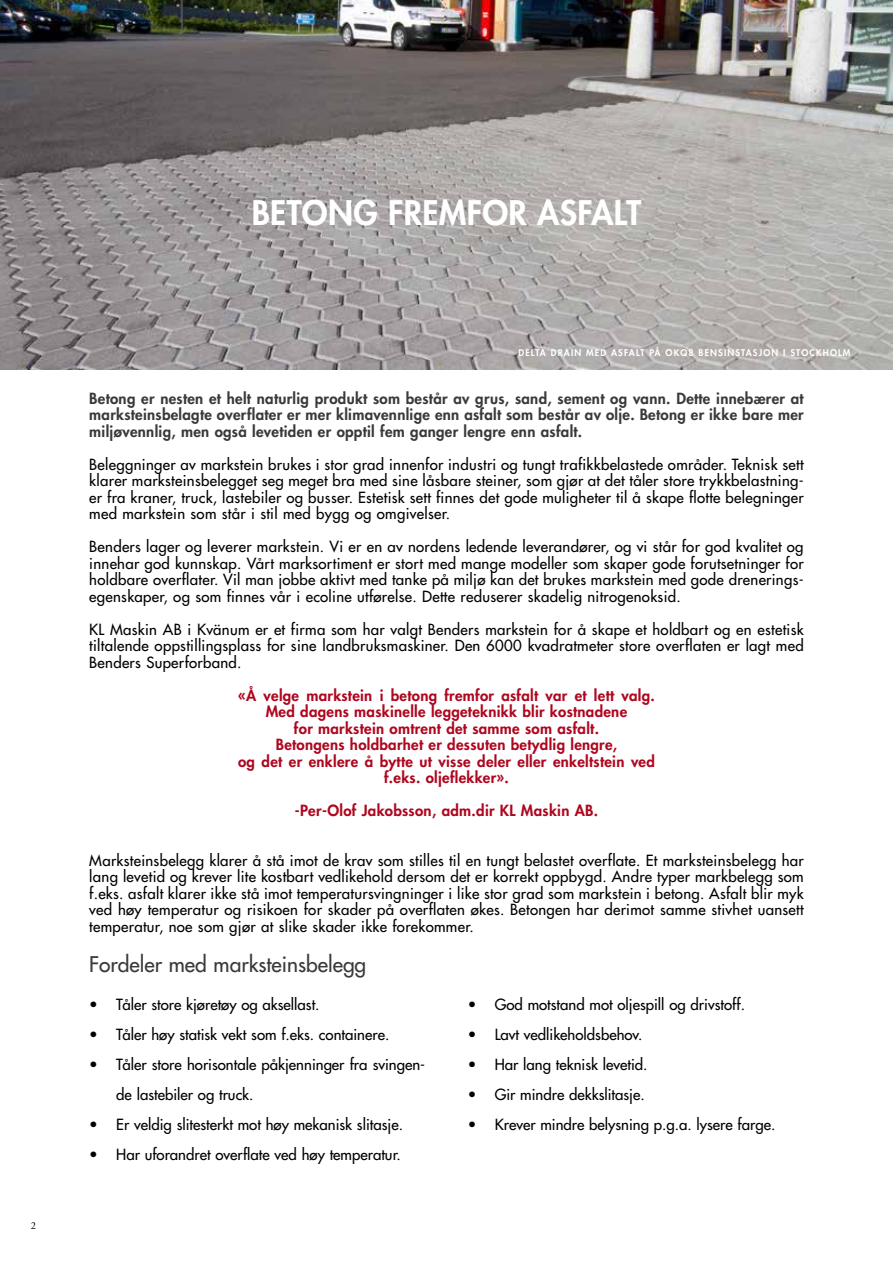
<style>
.page{position:relative;width:893px;height:1263px;background:#fff}
.page>*{position:absolute;margin:0;border:0;box-sizing:border-box;transform-origin:0 0}
.t1{font:800 33px "Futura Std";letter-spacing:.01em;color:#fff}
.t2{font:500 21px "Futura Std";color:#3a3a39}
.t3{font:500 15px/16.5px "Futura Std";color:#000;text-align:justify}
.t4{font:800 15px/16.5px "Futura Std";letter-spacing:.02em;color:#ae071f;text-align:center}
.t5{font:800 15px/16.5px "Futura Std";letter-spacing:.02em;color:#3a3a39;text-align:justify}
.t6{font:10.5px "Adobe Garamond Pro";color:#000}
.t7{font:800 9px "Futura Std";letter-spacing:.125em;color:#fff}
</style>
<div class="page">
<img style="left:0;top:0;width:893px;height:370px">
<p class="t6" style="left:31px;top:1219px;width:7px">2</p>
<h1 class="t1" style="left:252px;top:192px;width:391px">BETONG FREMFOR ASFALT</h1>
<p class="t7" style="left:518px;top:347px;width:334px">DELTA DRAIN MED ASFALT PÅ OKQ8 BENSINSTASJON I STOCKHOLM</p>
<p class="t5" style="left:89px;top:390px;width:716px">Betong er nesten et helt naturlig produkt som består av grus, sand, sement og vann. Dette innebærer at marksteinsbelagte overflater er mer klimavennlige enn asfalt som består av olje. Betong er ikke bare mer miljøvennlig, men også levetiden er opptil fem ganger lengre enn asfalt.</p>
<p class="t3" style="left:89px;top:456px;width:716px">Beleggninger av markstein brukes i stor grad innenfor industri og tungt trafikkbelastede områder. Teknisk sett klarer marksteinsbelegget seg meget bra med sine låsbare steiner, som gjør at det tåler store trykkbelastning&shy;er fra kraner, truck, lastebiler og busser. Estetisk sett finnes det gode muligheter til å skape flotte belegninger med markstein som står i stil med bygg og omgivelser.</p>
<p class="t3" style="left:89px;top:538px;width:716px">Benders lager og leverer markstein. Vi er en av nordens ledende leverandører, og vi står for god kvalitet og innehar god kunnskap. Vårt marksortiment er stort med mange modeller som skaper gode forutsetninger for holdbare overflater. Vil man jobbe aktivt med tanke på miljø kan det brukes markstein med gode drenerings&shy;egenskaper, og som finnes vår i ecoline utførelse. Dette reduserer skadelig nitrogenoksid.</p>
<p class="t3" style="left:89px;top:621px;width:716px">KL Maskin AB i Kvänum er et firma som har valgt Benders markstein for å skape et holdbart og en estetisk tiltalende oppstillingsplass for sine landbruksmaskiner. Den 6000 kvadratmeter store overflaten er lagt med Benders Superforband.</p>
<p class="t4" style="left:238px;top:687px;width:418px">«Å velge markstein i betong fremfor asfalt var et lett valg.<br>Med dagens maskinelle leggeteknikk blir kostnadene<br>for markstein omtrent det samme som asfalt.<br>Betongens holdbarhet er dessuten betydlig lengre,<br>og det er enklere å bytte ut visse deler eller enkeltstein ved f.eks. oljeflekker».</p>
<p class="t4" style="left:295px;top:802px;width:305px">-Per-Olof Jakobsson, adm.dir KL Maskin AB.</p>
<p class="t3" style="left:89px;top:852px;width:716px">Marksteinsbelegg klarer å stå imot de krav som stilles til en tungt belastet overflate. Et marksteinsbelegg har lang levetid og krever lite kostbart vedlikehold dersom det er korrekt oppbygd. Andre typer markbelegg som f.eks. asfalt klarer ikke stå imot temperatursvingninger i like stor grad som markstein i betong. Asfalt blir myk ved høy temperatur og risikoen for skader på overflaten økes. Betongen har derimot samme stivhet uansett temperatur, noe som gjør at slike skader ikke forekommer.</p>
<h2 class="t2" style="left:89px;top:951px;width:278px">Fordeler med marksteinsbelegg</h2>
<p class="t3" style="left:89px;top:996px;width:232px">• Tåler store kjøretøy og aksellast.</p>
<p class="t3" style="left:89px;top:1026px;width:302px">• Tåler høy statisk vekt som f.eks. containere.</p>
<p class="t3" style="left:116px;top:1049px;width:310px;line-height:30px;text-indent:-27px">• Tåler store horisontale påkjenninger fra svingen&shy;de lastebiler og truck.</p>
<p class="t3" style="left:89px;top:1116px;width:315px">• Er veldig slitesterkt mot høy mekanisk slitasje.</p>
<p class="t3" style="left:89px;top:1146px;width:313px">• Har uforandret overflate ved høy temperatur.</p>
<p class="t3" style="left:468px;top:996px;width:279px">• God motstand mot oljespill og drivstoff.</p>
<p class="t3" style="left:468px;top:1026px;width:176px">• Lavt vedlikeholdsbehov.</p>
<p class="t3" style="left:468px;top:1056px;width:181px">• Har lang teknisk levetid.</p>
<p class="t3" style="left:468px;top:1086px;width:178px">• Gir mindre dekkslitasje.</p>
<p class="t3" style="left:468px;top:1116px;width:309px">• Krever mindre belysning p.g.a. lysere farge.</p>
</div>
